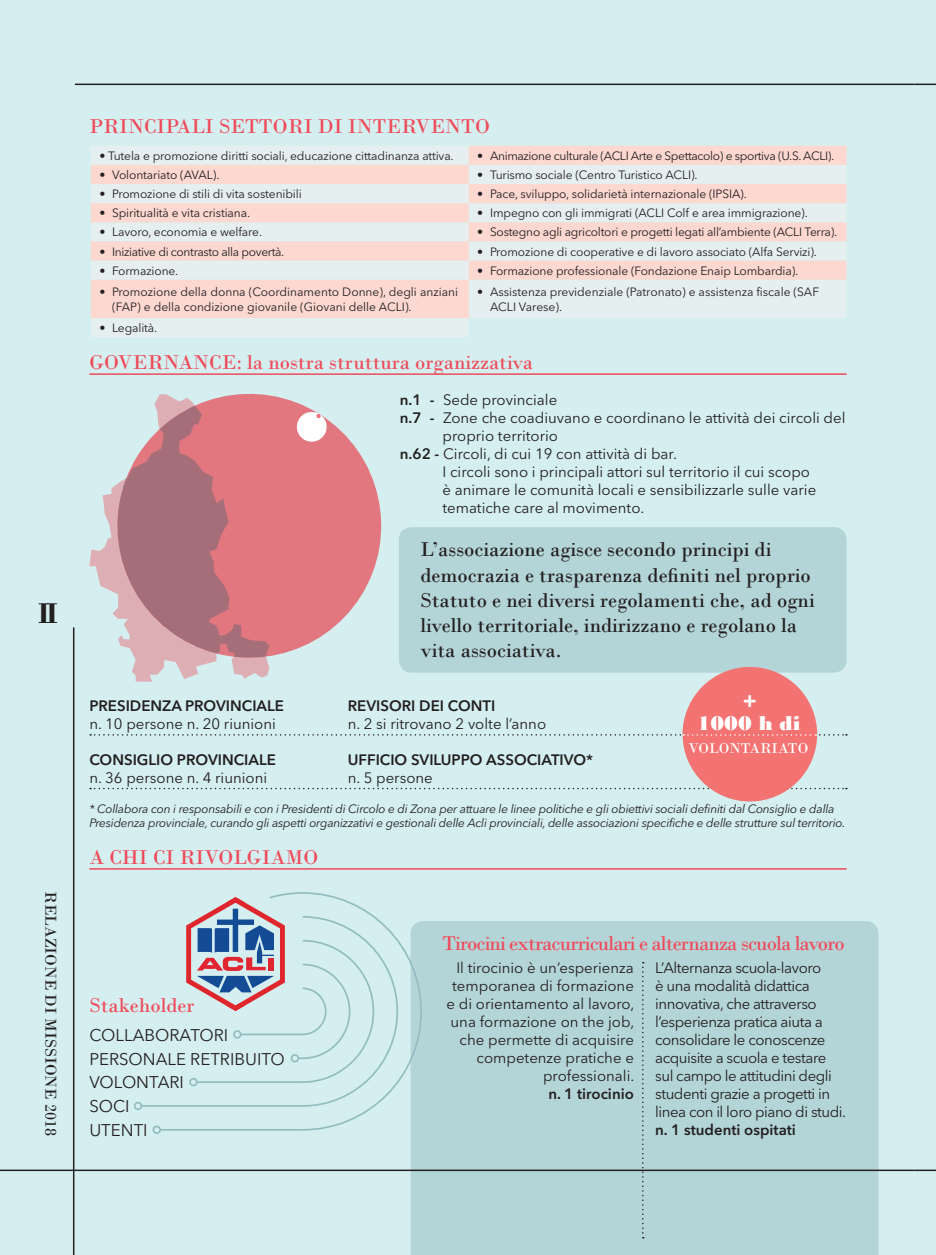
<style>
.page{position:relative;width:936px;height:1255px;background:#fff}
.page>*{position:absolute;margin:0;border:0;box-sizing:border-box;transform-origin:0 0}
.t1{font:700 30px "Bodoni";color:#231f20}
.t2{font:21px/25.2px "Bodoni";color:#231f20}
.t3{font:21px "Bodoni";color:#ef4b5a}
.t4{font:21px "Bodoni";letter-spacing:-.04em;color:#ef4b5a}
.t5{font:21px "Bodoni MT Black";color:#fff}
.t6{font:16.8px/23.9px "Avenir Next LT Pro";color:#231f20}
.t7{font:16.5px "Bodoni";color:#231f20}
.t8{font:15px/18px "Avenir Next LT Pro";color:#231f20;text-align:right}
.t9{font:15px/18px "Avenir Next LT Pro";letter-spacing:-.03em;color:#231f20}
.t10{font:600 15px "Avenir Next LT Pro";color:#231f20}
.t11{font:15px "Bodoni";color:#fff}
.t12{font:12px/14.4px "Avenir Next LT Pro";letter-spacing:-.01em;color:#231f20}
.t13{font:italic 12px/14.4px "Avenir Next LT Pro";letter-spacing:-.02em;color:#231f20}
.t14{font:12px "Avenir Next LT Pro";letter-spacing:-.03em;color:#231f20}
.s1{font-weight:600}
</style>
<div class="page">
<div style="left:0;top:0;width:935px;height:1254px;background:#d5eff0"></div>
<div style="left:410px;top:921px;width:468px;height:333px;background:#b4d5d8"></div>
<svg style="left:914px;top:1169px;width:21px;height:1px"></svg>
<svg style="left:914px;top:84px;width:21px;height:1px"></svg>
<hr style="left:73px;top:627px;width:1px;height:627px;background:#231f20">
<hr style="left:0;top:1169px;width:914px;height:1px;background:#231f20">
<hr style="left:75px;top:84px;width:839px;height:1px;background:#231f20">
<div style="left:91px;top:318px;width:378px;height:19px;background:#e5efef"></div>
<svg style="left:91px;top:146px;width:755px;height:172px"></svg>
<svg style="left:642px;top:961px;width:1px;height:277px"></svg>
<hr style="left:141px;top:1105px;width:162px;height:1px;background:#93bcc0">
<div style="left:134px;top:1101px;width:8px;height:9px;border:2px solid #93bcc0;border-radius:50%"></div>
<hr style="left:160px;top:1128px;width:143px;height:2px;background:#93bcc0">
<div style="left:152px;top:1125px;width:9px;height:8px;border:2px solid #93bcc0;border-radius:50%"></div>
<svg style="left:186px;top:892px;width:237px;height:239px"></svg>
<hr style="left:89px;top:868px;width:757px;height:1px;background:#ef4b5a">
<svg style="left:89px;top:549px;width:177px;height:132px"></svg>
<svg style="left:99px;top:393px;width:283px;height:283px"></svg>
<svg style="left:295px;top:410px;width:34px;height:34px"></svg>
<div style="left:399px;top:527px;width:447px;height:145px;background:#b4d5d8;border-radius:13px"></div>
<hr style="left:89px;top:373px;width:757px;height:2px;background:#ef4b5a">
<svg style="left:90px;top:787px;width:756px;height:2px"></svg>
<div style="left:682px;top:667px;width:135px;height:134px;background:#f27372;border-radius:50%"></div>
<svg style="left:90px;top:734px;width:756px;height:1px"></svg>
<h1 class="t1" style="left:38px;top:595px;width:21px">II</h1>
<h3 class="t7" style="left:61px;top:891px;width:246px;rotate:90deg">RELAZIONE DI MISSIONE 2018</h3>
<h2 class="t3" style="left:89px;top:114px;width:402px">PRINCIPALI SETTORI DI INTERVENTO</h2>
<p class="t12" style="left:99px;top:148px;width:356px">• Tutela e promozione diritti sociali, educazione cittadinanza attiva.</p>
<p class="t14" style="left:477px;top:148px;width:358px">• Animazione culturale (ACLI Arte e Spettacolo) e sportiva (U.S. ACLI).</p>
<p class="t12" style="left:99px;top:167px;width:122px">• Volontariato (AVAL).</p>
<p class="t12" style="left:477px;top:167px;width:222px">• Turismo sociale (Centro Turistico ACLI).</p>
<p class="t12" style="left:99px;top:187px;width:204px">• Promozione di stili di vita sostenibili</p>
<p class="t12" style="left:477px;top:187px;width:271px">• Pace, sviluppo, solidarietà internazionale (IPSIA).</p>
<p class="t12" style="left:99px;top:206px;width:152px">• Spiritualità e vita cristiana.</p>
<p class="t12" style="left:477px;top:206px;width:332px">• Impegno con gli immigrati (ACLI Colf e area immigrazione).</p>
<p class="t12" style="left:99px;top:225px;width:164px">• Lavoro, economia e welfare.</p>
<p class="t12" style="left:477px;top:225px;width:361px">• Sostegno agli agricoltori e progetti legati all’ambiente (ACLI Terra).</p>
<p class="t14" style="left:99px;top:244px;width:186px">• Iniziative di contrasto alla povertà.</p>
<p class="t12" style="left:477px;top:244px;width:341px">• Promozione di cooperative e di lavoro associato (Alfa Servizi).</p>
<p class="t12" style="left:99px;top:263px;width:80px">• Formazione.</p>
<p class="t12" style="left:477px;top:263px;width:322px">• Formazione professionale (Fondazione Enaip Lombardia).</p>
<p class="t12" style="left:112px;top:285px;width:347px;text-indent:-13px">• Promozione della donna (Coordinamento Donne), degli anziani (FAP) e della condizione giovanile (Giovani delle ACLI).</p>
<p class="t12" style="left:490px;top:285px;width:330px;text-indent:-13px">• Assistenza previdenziale (Patronato) e assistenza fiscale (SAF<br>ACLI Varese).</p>
<p class="t12" style="left:99px;top:320px;width:59px">• Legalità.</p>
<h2 class="t3" style="left:89px;top:350px;width:445px">GOVERNANCE: la nostra struttura organizzativa</h2>
<p class="t8" style="left:400px;top:391px;width:159px"><span class="s1">N.1 -</span> Sede provinciale</p>
<p class="t8" style="left:400px;top:409px;width:447px"><span class="s1">N.7 -</span> Zone che coadiuvano e coordinano le attività dei circoli del</p>
<p class="t8" style="left:442px;top:427px;width:117px">proprio territorio</p>
<p class="t8" style="left:400px;top:445px;width:279px"><span class="s1">N.62 -</span> Circoli, di cui 19 con attività di bar.</p>
<p class="t8" style="left:442px;top:463px;width:369px">I circoli sono i principali attori sul territorio il cui scopo</p>
<p class="t8" style="left:442px;top:481px;width:375px">è animare le comunità locali e sensibilizzarle sulle varie</p>
<p class="t8" style="left:442px;top:499px;width:203px">tematiche care al movimento.</p>
<h2 class="t2" style="left:420px;top:537px;width:396px">L’associazione agisce secondo principi di democrazia e trasparenza definiti nel proprio Statuto e nei diversi regolamenti che, ad ogni livello territoriale, indirizzano e regolano la vita associativa.</h2>
<p class="t10" style="left:89px;top:697px;width:196px">PRESIDENZA PROVINCIALE</p>
<h2 class="t5" style="left:742px;top:688px;width:16px">+</h2>
<p class="t8" style="left:89px;top:715px;width:188px">n. 10 persone n. 20 riunioni</p>
<p class="t10" style="left:89px;top:751px;width:188px">CONSIGLIO PROVINCIALE</p>
<p class="t8" style="left:89px;top:769px;width:179px">n. 36 persone n. 4 riunioni</p>
<p class="t10" style="left:348px;top:697px;width:149px">REVISORI DEI CONTI</p>
<p class="t8" style="left:348px;top:715px;width:200px">n. 2 si ritrovano 2 volte l’anno</p>
<p class="t10" style="left:348px;top:751px;width:247px">UFFICIO SVILUPPO ASSOCIATIVO*</p>
<p class="t8" style="left:348px;top:769px;width:86px">n. 5 persone</p>
<h2 class="t5" style="left:696px;top:710px;width:105px">1000 h di</h2>
<p class="t11" style="left:688px;top:738px;width:12px">volon</p>
<p class="t11" style="left:740px;top:738px;width:20px">taria</p>
<p class="t11" style="left:787px;top:738px;width:19px">to</p>
<p class="t13" style="left:89px;top:801px;width:757px">* Collabora con i responsabili e con i Presidenti di Circolo e di Zona per attuare le linee politiche e gli obiettivi sociali definiti dal Consiglio e dalla<br>Presidenza provinciale, curando gli aspetti organizzativi e gestionali delle Acli provinciali, delle associazioni specifiche e delle strutture sul territorio.</p>
<h2 class="t3" style="left:89px;top:844px;width:230px">A CHI CI RIVOLGIAMO</h2>
<h2 class="t3" style="left:89px;top:992px;width:107px">Stakeholder</h2>
<h3 class="t6" style="left:89px;top:1022px;width:197px">COLLABORATORI<br>PERSONALE RETRIBUITO<br>VOLONTARI<br>SOCI<br>UTENTI</h3>
<h2 class="t4" style="left:442px;top:931px;width:403px">Tirocini extracurriculari e alternanza scuola lavoro</h2>
<p class="t8" style="left:446px;top:958px;width:189px">Il tirocinio è un’esperienza temporanea di formazione e di orientamento al lavoro, una formazione on the job, che permette di acquisire competenze pratiche e professionali.</p>
<p class="t10" style="left:548px;top:1084px;width:87px">N. 1 TIROCINIO</p>
<p class="t9" style="left:655px;top:958px;width:192px">L’Alternanza scuola-lavoro<br>è una modalità didattica innovativa, che attraverso l’esperienza pratica aiuta a consolidare le conoscenze acquisite a scuola e testare sul campo le attitudini degli studenti grazie a progetti in linea con il loro piano di studi.</p>
<p class="t10" style="left:655px;top:1120px;width:142px">N. 1 STUDENTI OSPITATI</p>
</div>
